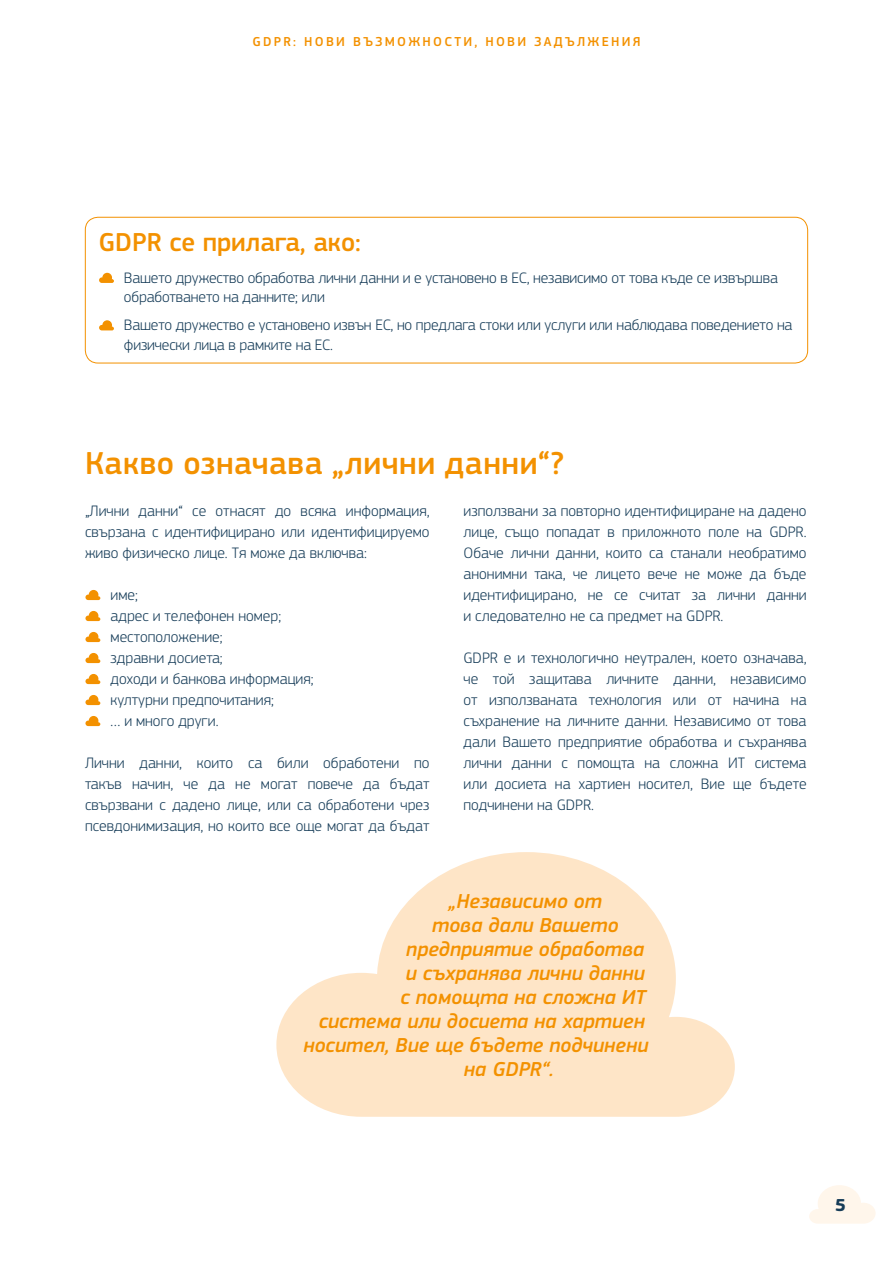
<style>
.page{position:relative;width:893px;height:1263px;background:#fff}
.page>*{position:absolute;margin:0;border:0;box-sizing:border-box;transform-origin:0 0}
.Title_2{font:500 33px "EC Square Sans Pro";letter-spacing:.02em;color:#f39100}
.Box_Title{font:500 27px "EC Square Sans Pro";color:#f39100}
.t1{font:italic 500 21px "EC Square Sans Pro";color:#f39100}
.t2{font:700 18px "EC Square Sans Pro";color:#163c58}
.Body{font:300 15.75px/21px "EC Square Sans Pro";color:#163c58;text-align:justify}
.t3{font:500 13.5px "EC Square Sans Pro";letter-spacing:.17em;color:#f39100}
</style>
<div class="page">
<svg style="left:809px;top:1185px;width:67px;height:39px"></svg>
<svg style="left:276px;top:852px;width:459px;height:265px;fill:#fee5c7"></svg>
<div style="left:85px;top:217px;width:723px;height:146px;border:1px solid #f39100;border-radius:13px"></div>
<svg style="left:99px;top:273px;width:15px;height:10px"></svg>
<svg style="left:99px;top:320px;width:15px;height:10px"></svg>
<svg style="left:85px;top:590px;width:15px;height:10px"></svg>
<svg style="left:85px;top:611px;width:15px;height:10px"></svg>
<svg style="left:85px;top:632px;width:15px;height:10px"></svg>
<svg style="left:85px;top:653px;width:15px;height:10px"></svg>
<svg style="left:85px;top:674px;width:15px;height:10px"></svg>
<svg style="left:85px;top:695px;width:15px;height:10px"></svg>
<svg style="left:85px;top:716px;width:15px;height:10px"></svg>
<p class="t3" style="left:252px;top:34px;width:390px">GDPR: НОВИ ВЪЗМОЖНОСТИ, НОВИ ЗАДЪЛЖЕНИЯ</p>
<h2 class="Box_Title" style="left:98px;top:226px;width:264px">GDPR се прилага, ако:</h2>
<p class="Body" style="left:124px;top:268px;width:655px;line-height:19.5px">Вашето дружество обработва лични данни и е установено в ЕС, независимо от това къде се извършва обработването на данните; или</p>
<p class="Body" style="left:124px;top:315px;width:670px;line-height:19.5px">Вашето дружество е установено извън ЕС, но предлага стоки или услуги или наблюдава поведението на физически лица в рамките на ЕС.</p>
<h2 class="Title_2" style="left:85px;top:444px;width:481px">Какво означава „лични данни“?</h2>
<p class="Body" style="left:85px;top:500px;width:346px">„Лични данни“ се отнасят до всяка информация, свързана с идентифицирано или идентифицируемо живо физическо лице. Тя може да включва:</p>
<p class="Body" style="left:111px;top:584px;width:29px">име;</p>
<p class="Body" style="left:111px;top:605px;width:172px">адрес и телефонен номер;</p>
<p class="Body" style="left:111px;top:626px;width:114px">местоположение;</p>
<p class="Body" style="left:111px;top:647px;width:114px">здравни досиета;</p>
<p class="Body" style="left:111px;top:668px;width:205px">доходи и банкова информация;</p>
<p class="Body" style="left:111px;top:689px;width:165px">културни предпочитания;</p>
<p class="Body" style="left:111px;top:710px;width:108px">… и много други.</p>
<p class="Body" style="left:85px;top:752px;width:346px">Лични данни, които са били обработени по такъв начин, че да не могат повече да бъдат свързвани с дадено лице, или са обработени чрез псевдонимизация, но които все още могат да бъдат</p>
<p class="Body" style="left:464px;top:500px;width:345px">използвани за повторно идентифициране на дадено лице, също попадат в приложното поле на GDPR.<br>Обаче лични данни, които са станали необратимо анонимни така, че лицето вече не може да бъде идентифицирано, не се считат за лични данни и следователно не са предмет на GDPR.</p>
<p class="Body" style="left:464px;top:647px;width:345px">GDPR е и технологично неутрален, което означава, че той защитава личните данни, независимо от използваната технология или от начина на съхранение на личните данни. Независимо от това дали Вашето предприятие обработва и съхранява лични данни с помощта на сложна ИТ система или досиета на хартиен носител, Вие ще бъдете подчинени на GDPR.</p>
<h3 class="t1" style="left:449px;top:889px;width:155px">„Независимо от</h3>
<h3 class="t1" style="left:432px;top:913px;width:188px">това дали Вашето</h3>
<h3 class="t1" style="left:406px;top:937px;width:240px">предприятие обработва</h3>
<h3 class="t1" style="left:406px;top:961px;width:241px">и съхранява лични данни</h3>
<h3 class="t1" style="left:400px;top:985px;width:247px">с помощта на сложна ИТ</h3>
<h3 class="t1" style="left:319px;top:1009px;width:328px">система или досиета на хартиен</h3>
<h3 class="t1" style="left:303px;top:1033px;width:347px">носител, Вие ще бъдете подчинени</h3>
<h3 class="t1" style="left:464px;top:1057px;width:91px">на GDPR“.</h3>
<p class="t2" style="left:835px;top:1194px;width:12px">5</p>
</div>
